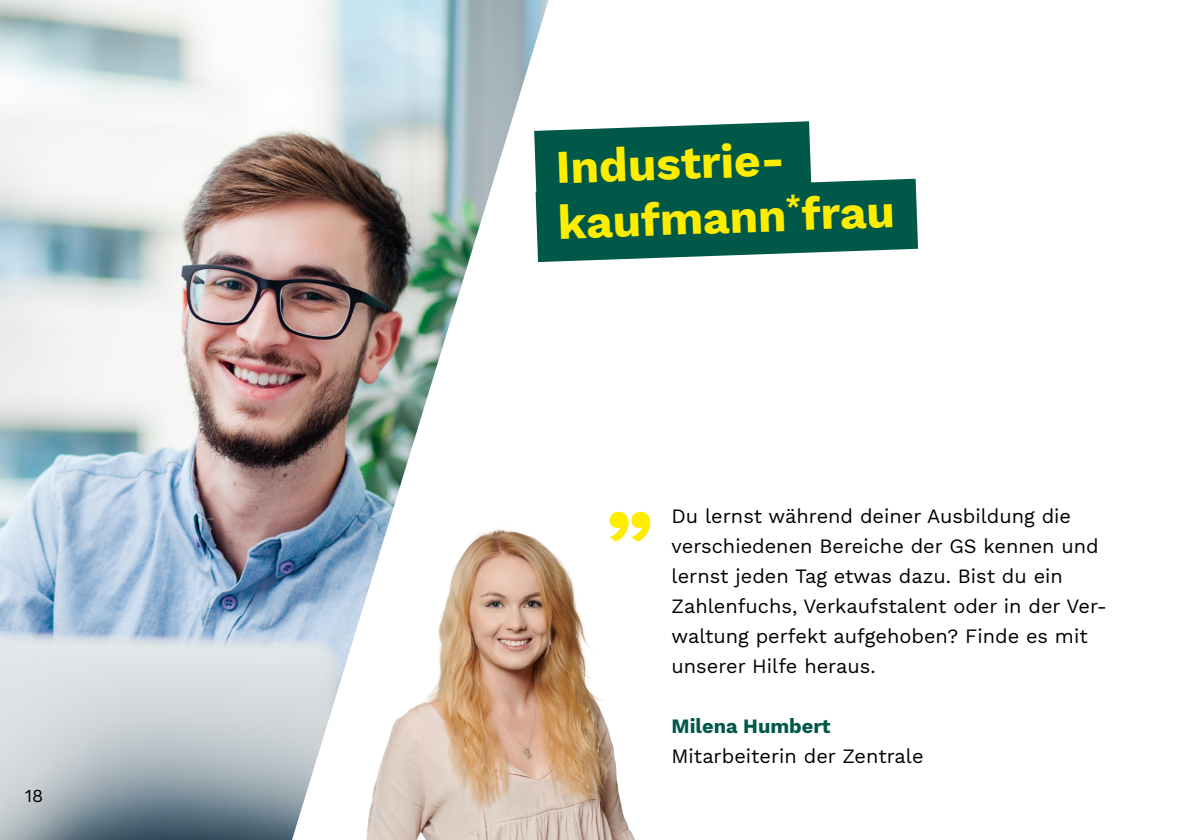
<style>
.page{position:relative;width:1191px;height:840px;background:#fff}
.page>*{position:absolute;margin:0;border:0;box-sizing:border-box;transform-origin:0 0}
.t1{font:700 90.4px "Work Sans";color:#ffed00}
.t2{font:700 46px/55.2px "Work Sans";color:#ffed00}
.t3{font:20px/30px "Work Sans";color:#000}
.t4{font:700 20px "Work Sans";color:#005848}
.t5{font:18px "Work Sans";color:#000}
</style>
<div class="page">
<img style="left:0;top:0;width:548px;height:839px">
<svg style="left:534px;top:121px;width:384px;height:141px"></svg>
<img style="left:315px;top:471px;width:320px;height:368px">
<p class="t5" style="left:25px;top:781px;width:20px">18</p>
<h2 class="t2" style="left:555px;top:138px;width:339px;rotate:-2deg">Industrie&shy;kaufmann<sup>*</sup>frau</h2>
<h1 class="t1" style="left:606px;top:427px;width:49px">„</h1>
<p class="t3" style="left:671px;top:499px;width:437px">Du lernst während deiner Ausbildung die verschiedenen Bereiche der GS kennen und lernst jeden Tag etwas dazu. Bist du ein Zahlenfuchs, Verkaufstalent oder in der Ver&shy;waltung perfekt aufgehoben? Finde es mit unserer Hilfe heraus.</p>
<p class="t4" style="left:671px;top:710px;width:160px">Milena Humbert</p>
<p class="t3" style="left:671px;top:739px;width:253px">Mitarbeiterin der Zentrale</p>
</div>
